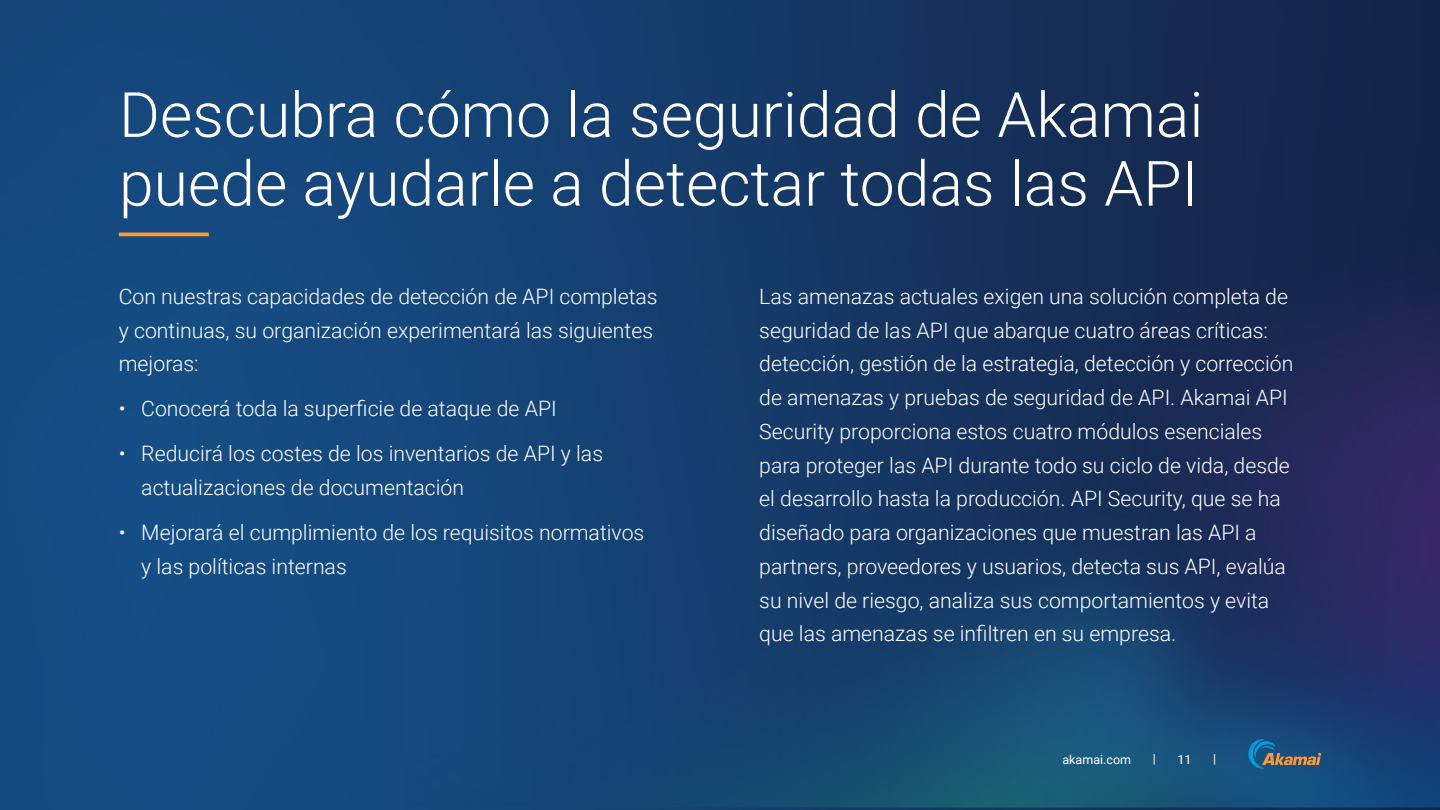
<style>
.page{position:relative;width:1440px;height:810px;background:#fff}
.page>*{position:absolute;margin:0;border:0;box-sizing:border-box;transform-origin:0 0}
.Title_H1{font:300 62.5px/68.8px "Roboto";color:#fff}
.Body_White{font:300 21.25px/33.8px "Roboto";color:#fff}
.t1{font:12.5px "Roboto";color:#fff}
</style>
<div class="page">
<img style="left:0;top:0;width:1440px;height:810px">
<hr style="left:119px;top:233px;width:90px;height:3px;background:#f93">
<svg style="left:1248px;top:739px;width:73px;height:30px;background:#39617b"></svg>
<p class="Title_H1" style="left:119px;top:78px;width:1086px">Descubra cómo la seguridad de Akamai puede ayudarle a detectar todas las API</p>
<p class="Body_White" style="left:119px;top:279px;width:540px">Con nuestras capacidades de detección de API completas y continuas, su organización experimentará las siguientes mejoras:</p>
<p class="Body_White" style="left:119px;top:391px;width:439px">• Conocerá toda la superficie de ataque de API</p>
<p class="Body_White" style="left:141px;top:436px;width:463px;text-indent:-22px">• Reducirá los costes de los inventarios de API y las actualizaciones de documentación</p>
<p class="Body_White" style="left:141px;top:515px;width:505px;text-indent:-22px">• Mejorará el cumplimiento de los requisitos normativos y las políticas internas</p>
<p class="Body_White" style="left:759px;top:279px;width:536px">Las amenazas actuales exigen una solución completa de seguridad de las API que abarque cuatro áreas críticas: detección, gestión de la estrategia, detección y corrección de amenazas y pruebas de seguridad de API. Akamai API Security proporciona estos cuatro módulos esenciales para proteger las API durante todo su ciclo de vida, desde el desarrollo hasta la producción. API Security, que se ha diseñado para organizaciones que muestran las API a partners, proveedores y usuarios, detecta sus API, evalúa su nivel de riesgo, analiza sus comportamientos y evita que las amenazas se infiltren en su empresa.</p>
<p class="t1" style="left:1062px;top:751px;width:70px">akamai.com</p>
<p class="t1" style="left:1153px;top:750px;width:5px">|</p>
<p class="t1" style="left:1178px;top:751px;width:16px">11</p>
<p class="t1" style="left:1213px;top:750px;width:5px">|</p>
</div>
